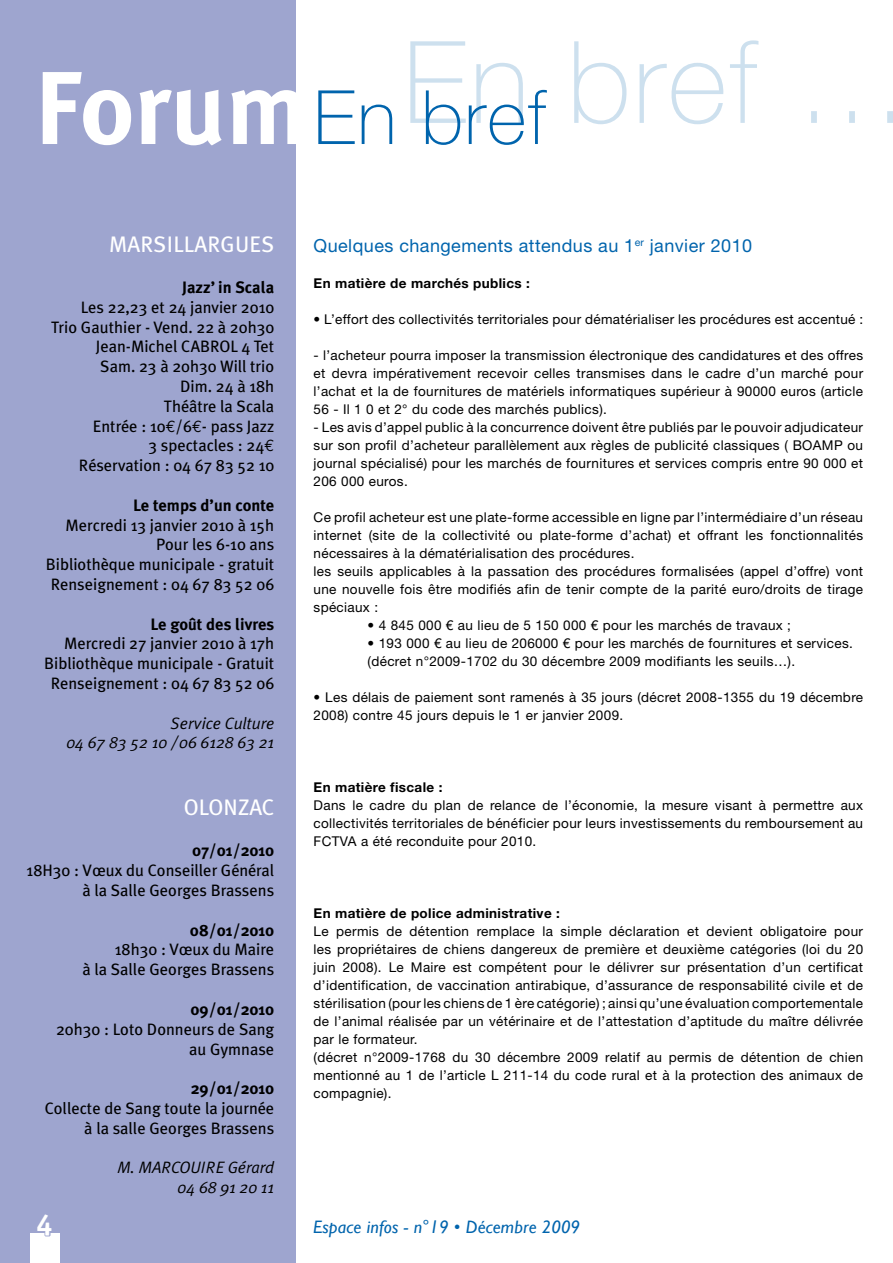
<style>
.page{position:relative;width:893px;height:1263px;background:#fff}
.page>*{position:absolute;margin:0;border:0;box-sizing:border-box;transform-origin:0 0}
.t1{font:100 75px "Helvetica Neue LT";letter-spacing:.025em;color:#0064ad}
.t2{font:700 30px "Officina Serif";color:#fff}
.t3{font:22.5px "Meta Plus";letter-spacing:.005em;color:#fff}
.t4{font:18px "Helvetica Neue LT";letter-spacing:.025em;color:#0064ad}
.t5{font:italic 18px "Gill Sans";letter-spacing:.01em;color:#0064ad}
.t6{font:16.5px/19.8px "Meta Plus";color:#000;text-align:right}
.t7{font:700 16.5px "Meta Plus";color:#000}
.t8{font:italic 16.5px/19.8px "Meta Plus Normal";color:#000;text-align:right}
.t9{font:13.5px/18px "Helvetica Neue LT";letter-spacing:.025em;color:#000}
.t10{font:700 13.5px "Helvetica Neue LT";letter-spacing:.025em;color:#000}
.s1{font-family:"Meta Plus";font-weight:700;font-size:103.5px;color:#fff}
.s2{font-family:"Euro Mono"}
</style>
<div class="page">
<div style="left:0;top:0;width:296px;height:1263px;background:#9ea5cf"></div>
<div style="left:30px;top:1233px;width:30px;height:30px;background:#fff"></div>
<svg style="left:44px;top:1233px;width:7px;height:4px"></svg>
<svg style="left:410px;top:40px;width:483px;height:84px"></svg>
<h1 class="t1" style="left:34px;top:74px;width:514px"><span class="s1">Forum</span>En bref</h1>
<h3 class="t3" style="left:109px;top:231px;width:166px">MARSILLARGUES</h3>
<p class="t7" style="left:182px;top:278px;width:94px">Jazz’ in Scala</p>
<p class="t6" style="left:51px;top:297px;width:224px">Les 22,23 et 24 janvier 2010<br>Trio Gauthier - Vend. 22 à 20h30<br>Jean-Michel CABROL 4 Tet<br>Sam. 23 à 20h30 Will trio<br>Dim. 24 à 18h<br>Théâtre la Scala<br>Entrée : 10<span class="s2">€</span>/6<span class="s2">€</span>- pass Jazz<br>3 spectacles : 24<span class="s2">€<br></span>Réservation : 04 67 83 52 10</p>
<p class="t7" style="left:133px;top:496px;width:143px">Le temps d’un conte</p>
<p class="t6" style="left:46px;top:515px;width:230px">Mercredi 13 janvier 2010 à 15h<br>Pour les 6-10 ans<br>Bibliothèque municipale - gratuit<br>Renseignement : 04 67 83 52 06</p>
<p class="t7" style="left:151px;top:614px;width:125px">Le goût des livres</p>
<p class="t6" style="left:44px;top:634px;width:232px">Mercredi 27 janvier 2010 à 17h<br>Bibliothèque municipale - Gratuit<br>Renseignement : 04 67 83 52 06</p>
<p class="t8" style="left:66px;top:713px;width:209px">Service Culture<br>04 67 83 52 10 / 06 6128 63 21</p>
<h3 class="t3" style="left:184px;top:794px;width:92px">OLONZAC</h3>
<p class="t7" style="left:192px;top:841px;width:83px">07/01/2010</p>
<p class="t6" style="left:27px;top:860px;width:249px">18H30 : Vœux du Conseiller Général à la Salle Georges Brassens</p>
<p class="t7" style="left:190px;top:920px;width:86px">08/01/2010</p>
<p class="t6" style="left:83px;top:940px;width:193px">18h30 : Vœux du Maire<br>à la Salle Georges Brassens</p>
<p class="t7" style="left:191px;top:1000px;width:85px">09/01/2010</p>
<p class="t6" style="left:56px;top:1019px;width:220px">20h30 : Loto Donneurs de Sang au Gymnase</p>
<p class="t7" style="left:191px;top:1079px;width:85px">29/01/2010</p>
<p class="t6" style="left:45px;top:1098px;width:231px">Collecte de Sang toute la journée à la salle Georges Brassens</p>
<p class="t8" style="left:117px;top:1157px;width:158px">M. MARCOUIRE Gérard<br>04 68 91 20 11</p>
<h2 class="t2" style="left:36px;top:1206px;width:18px">4</h2>
<h3 class="t4" style="left:314px;top:235px;width:440px">Quelques changements attendus au 1<sup>er</sup> janvier 2010</h3>
<p class="t10" style="left:314px;top:275px;width:218px">En matière de marchés publics :</p>
<p class="t9" style="left:314px;top:310px;width:551px">• L’effort des collectivités territoriales pour dématérialiser les procédures est accentué :</p>
<p class="t9" style="left:314px;top:346px;width:551px;text-align:justify">- l’acheteur pourra imposer la transmission électronique des candidatures et des offres et devra impérativement recevoir celles transmises dans le cadre d’un marché pour l’achat et la de fournitures de matériels informatiques supérieur à 90000 euros (article 56 - Il 1 0 et 2° du code des marchés publics).</p>
<p class="t9" style="left:314px;top:418px;width:551px;text-align:justify">- Les avis d’appel public à la concurrence doivent être publiés par le pouvoir adjudicateur sur son profil d’acheteur parallèlement aux règles de publicité classiques ( BOAMP ou journal spécialisé) pour les marchés de fournitures et services compris entre 90 000 et 206 000 euros.</p>
<p class="t9" style="left:314px;top:508px;width:551px">Ce profil acheteur est une plate-forme accessible en ligne par l’intermédiaire d’un réseau internet (site de la collectivité ou plate-forme d’achat) et offrant les fonctionnalités nécessaires à la dématérialisation des procédures.<br>les seuils applicables à la passation des procédures formalisées (appel d’offre) vont une nouvelle fois être modifiés afin de tenir compte de la parité euro/droits de tirage spéciaux :</p>
<p class="t9" style="left:368px;top:616px;width:425px">• 4 845 000 € au lieu de 5 150 000 € pour les marchés de travaux ;</p>
<p class="t9" style="left:368px;top:634px;width:487px">• 193 000 € au lieu de 206000 € pour les marchés de fournitures et services. (décret n°2009-1702 du 30 décembre 2009 modifiants les seuils…).</p>
<p class="t9" style="left:314px;top:688px;width:551px">• Les délais de paiement sont ramenés à 35 jours (décret 2008-1355 du 19 décembre<br>2008) contre 45 jours depuis le 1 er janvier 2009.</p>
<p class="t10" style="left:314px;top:779px;width:130px">En matière fiscale :</p>
<p class="t9" style="left:314px;top:796px;width:551px;text-align:justify">Dans le cadre du plan de relance de l’économie, la mesure visant à permettre aux collectivités territoriales de bénéficier pour leurs investissements du remboursement au FCTVA a été reconduite pour 2010.</p>
<p class="t10" style="left:314px;top:905px;width:248px">En matière de police administrative :</p>
<p class="t9" style="left:314px;top:922px;width:551px">Le permis de détention remplace la simple déclaration et devient obligatoire pour les propriétaires de chiens dangereux de première et deuxième catégories (loi du 20 juin 2008). Le Maire est compétent pour le délivrer sur présentation d’un certificat d’identification, de vaccination antirabique, d’assurance de responsabilité civile et de stérilisation (pour les chiens de 1 ère catégorie) ; ainsi qu’une évaluation comportementale de l’animal réalisée par un vétérinaire et de l’attestation d’aptitude du maître délivrée par le formateur.<br>(décret n°2009-1768 du 30 décembre 2009 relatif au permis de détention de chien mentionné au 1 de l’article L 211-14 du code rural et à la protection des animaux de compagnie).</p>
<h3 class="t5" style="left:313px;top:1217px;width:268px">Espace infos - n°19 • Décembre 2009</h3>
</div>
